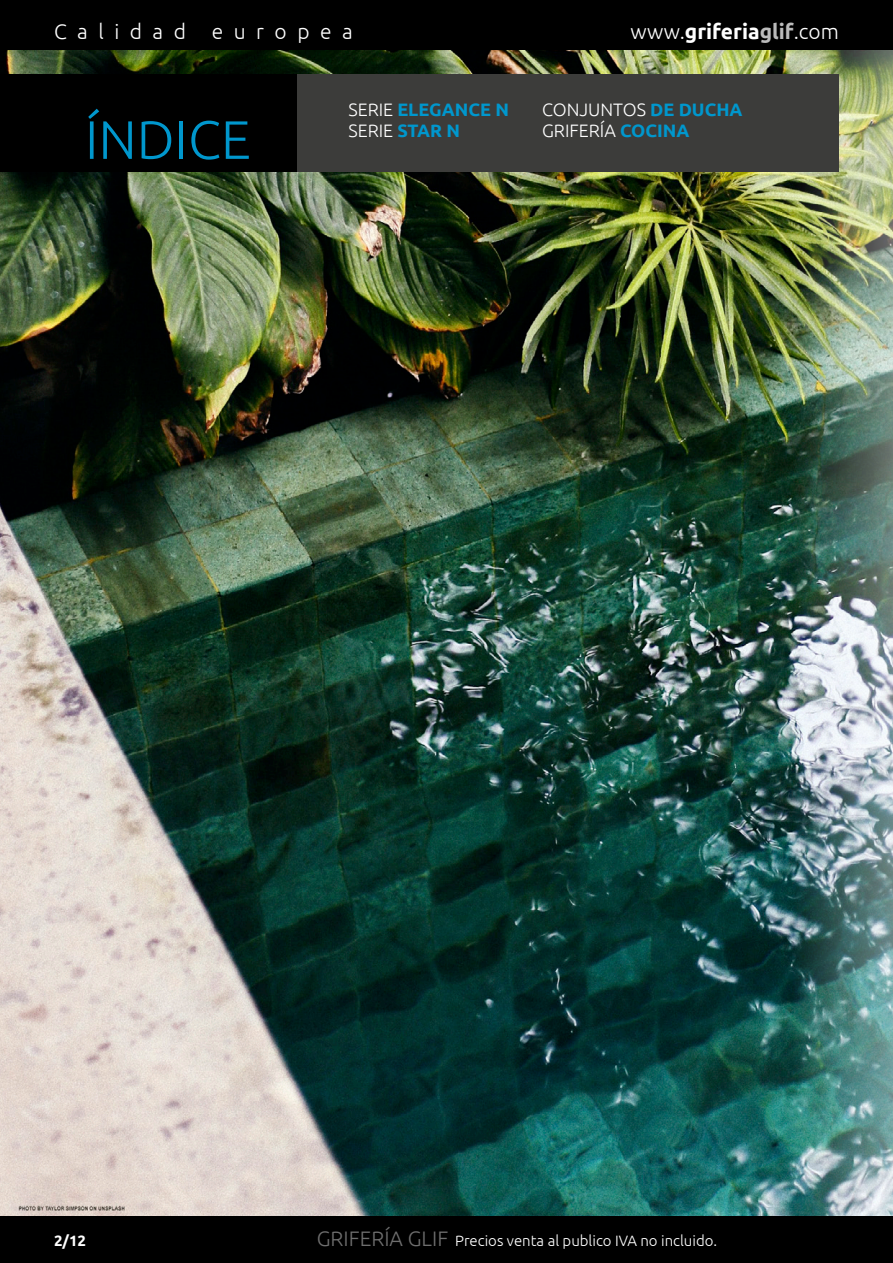
<style>
.page{position:relative;width:893px;height:1263px;background:#fff}
.page>*{position:absolute;margin:0;border:0;box-sizing:border-box;transform-origin:0 0}
.t1{font:300 54px "Ubuntu";color:#0097cd}
.t2{font:300 21px "Ubuntu";letter-spacing:.5em;color:#fff}
.t3{font:300 18px "Ubuntu";color:#fff}
.t4{font:700 18px "Ubuntu";color:#0097cd}
.t5{font:300 15px "Ubuntu";color:#fff}
.t6{font:700 15px "Ubuntu";color:#fff}
.s1{font-weight:700}
.s2{font-weight:700;color:#bbb}
.s3{font-weight:300;color:#fff}
.s4{font-weight:700;color:#0097cd}
.s5{font-size:21px;color:#6e6e6e}
</style>
<div class="page">
<img style="left:0;top:49px;width:893px;height:1167px">
<div style="left:0;top:0;width:893px;height:49px;background:#000"></div>
<div style="left:0;top:1216px;width:893px;height:47px;background:#000"></div>
<div style="left:0;top:74px;width:360px;height:98px;background:#000"></div>
<div style="left:298px;top:74px;width:541px;height:98px;background:#3c3c3a"></div>
<p class="t2" style="left:54px;top:19px;width:300px">Calidad europea</p>
<p class="t2" style="left:631px;top:19px;width:210px">www.<span class="s1">griferia</span><span class="s2">glif</span>.com</p>
<p class="t1" style="left:85px;top:107px;width:167px">ÍNDICE</p>
<p class="t4" style="left:348px;top:98px;width:162px"><span class="s3">SERIE</span> ELEGANCE N</p>
<p class="t3" style="left:348px;top:120px;width:113px">SERIE <span class="s4">STAR N</span></p>
<p class="t3" style="left:542px;top:98px;width:202px">CONJUNTOS <span class="s4">DE DUCHA</span></p>
<p class="t3" style="left:542px;top:120px;width:149px">GRIFERÍA <span class="s4">COCINA</span></p>
<p class="t6" style="left:54px;top:1231px;width:34px">2/12</p>
<p class="t5" style="left:317px;top:1231px;width:402px"><span class="s5">GRIFERÍA GLIF</span> Precios venta al publico IVA no incluido.</p>
</div>
